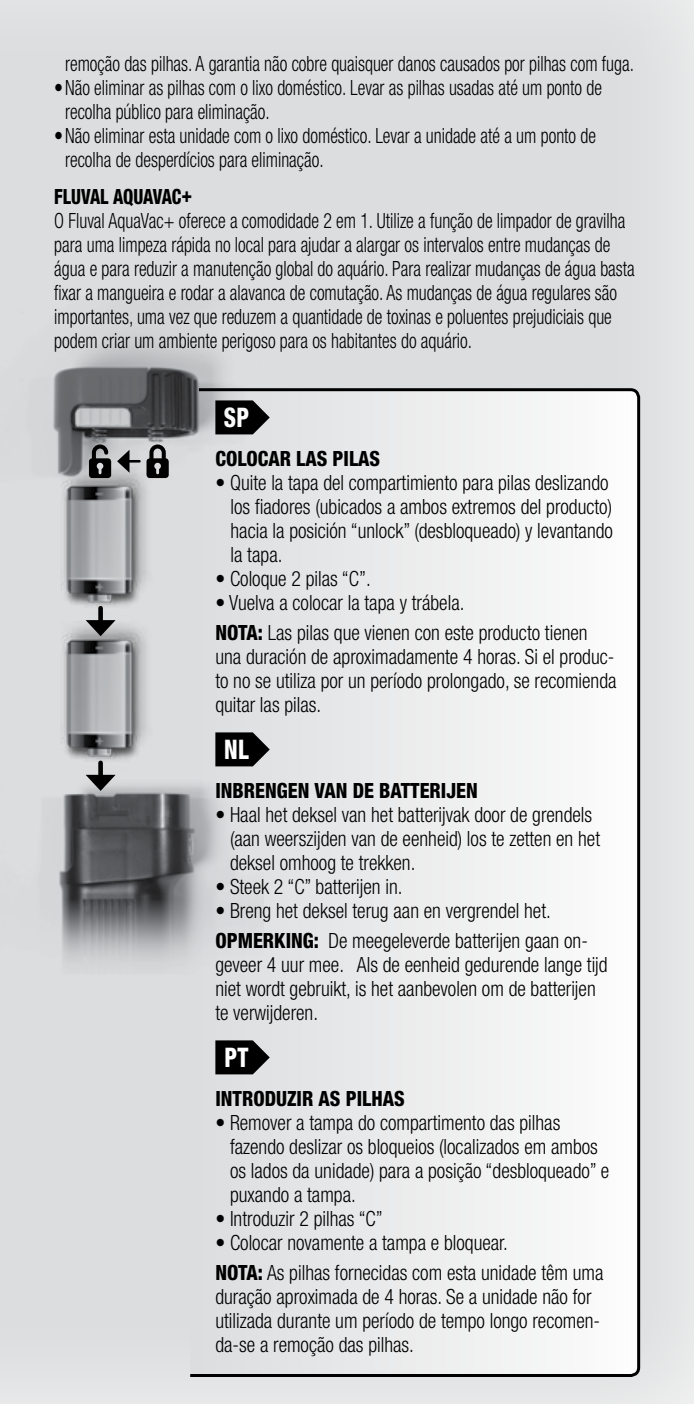
<style>
.page{position:relative;width:694px;height:1404px;background:#fff}
.page>*{position:absolute;margin:0;border:0;box-sizing:border-box;transform-origin:0 0}
.t1{font:800 condensed 27px "Helvetica Neue";color:#fff;scale:.85 1}
.t2{font:300 condensed 21px/24px "Helvetica Neue";color:#000;scale:.94 1}
.t3{font:300 condensed 21px/24px "Helvetica Neue";color:#000;scale:.85 1}
.t4{font:800 condensed 21px "Helvetica Neue";color:#000;scale:.94 1}
.t5{font:800 condensed 21px "Helvetica Neue";color:#000;scale:.85 1}
.s1{font-weight:800}
</style>
<div class="page">
<div style="left:0;top:0;width:693px;height:1404px;background:#dcddde"></div>
<svg style="left:190px;top:388px;width:451px;height:989px"></svg>
<svg style="left:264px;top:400px;width:5px;height:34px"></svg>
<svg style="left:215px;top:732px;width:54px;height:34px;background:#222323"></svg>
<svg style="left:215px;top:1040px;width:54px;height:34px;background:#232323"></svg>
<img style="left:52px;top:296px;width:212px;height:189px">
<img style="left:59px;top:762px;width:205px;height:212px">
<img style="left:52px;top:455px;width:142px;height:154px">
<img style="left:59px;top:609px;width:135px;height:191px">
<div style="left:98px;top:608px;width:5px;height:16px;background:#000"></div>
<svg style="left:86px;top:620px;width:29px;height:16px"></svg>
<svg style="left:117px;top:450px;width:22px;height:23px"></svg>
<div style="left:98px;top:763px;width:5px;height:16px;background:#000"></div>
<svg style="left:86px;top:775px;width:29px;height:16px"></svg>
<div style="left:89px;top:458px;width:22px;height:20px;background:#000;border-radius:3px"></div>
<svg style="left:90px;top:442px;width:20px;height:31px"></svg>
<div style="left:146px;top:458px;width:23px;height:20px;background:#000;border-radius:3px"></div>
<svg style="left:147px;top:442px;width:21px;height:31px"></svg>
<p class="t3" style="left:65px;top:51px;width:670px">remoção das pilhas. A garantia não cobre quaisquer danos causados por pilhas com fuga.</p>
<p class="t3" style="left:65px;top:75px;width:632px;text-indent:-11px">•Não eliminar as pilhas com o lixo doméstico. Levar as pilhas usadas até um ponto de recolha público para eliminação.</p>
<p class="t3" style="left:65px;top:123px;width:625px;text-indent:-11px">•Não eliminar esta unidade com o lixo doméstico. Levar a unidade até a um ponto de recolha de desperdícios para eliminação.</p>
<p class="t5" style="left:54px;top:184px;width:163px">FLUVAL AQUAVAC+</p>
<p class="t3" style="left:54px;top:209px;width:684px">O Fluval AquaVac+ oferece a comodidade 2 em 1. Utilize a função de limpador de gravilha para uma limpeza rápida no local para ajudar a alargar os intervalos entre mudanças de água e para reduzir a manutenção global do aquário. Para realizar mudanças de água basta fixar a mangueira e rodar a alavanca de comutação. As mudanças de água regulares são importantes, uma vez que reduzem a quantidade de toxinas e poluentes prejudiciais que podem criar um ambiente perigoso para os habitantes do aquário.</p>
<p class="t1" style="left:224px;top:400px;width:31px">SP</p>
<p class="t4" style="left:215px;top:445px;width:177px">COLOCAR LAS PILAS</p>
<p class="t2" style="left:230px;top:470px;width:408px;text-indent:-15px">• Quite la tapa del compartimiento para pilas deslizando los fiadores (ubicados a ambos extremos del producto) hacia la posición “unlock” (desbloqueado) y levantando la tapa.</p>
<p class="t2" style="left:215px;top:566px;width:167px">• Coloque 2 pilas “C”.</p>
<p class="t2" style="left:215px;top:587px;width:397px;line-height:30.6px">• Vuelva a colocar la tapa y trábela.<br><span class="s1">NOTA:</span> Las pilas que vienen con este producto tienen</p>
<p class="t2" style="left:215px;top:645px;width:428px;text-align:justify">una duración de aproximadamente 4 horas. Si el produc&shy;to no se utiliza por un período prolongado, se recomienda quitar las pilas.</p>
<p class="t1" style="left:224px;top:732px;width:30px">NL</p>
<p class="t4" style="left:215px;top:777px;width:280px">INBRENGEN VAN DE BATTERIJEN</p>
<p class="t2" style="left:230px;top:802px;width:395px;text-indent:-15px">• Haal het deksel van het batterijvak door de grendels (aan weerszijden van de eenheid) los te zetten en het deksel omhoog te trekken.</p>
<p class="t2" style="left:215px;top:874px;width:200px">• Steek 2 “C” batterijen in.</p>
<p class="t2" style="left:215px;top:895px;width:397px;line-height:30.6px">• Breng het deksel terug aan en vergrendel het.<br><span class="s1">OPMERKING:</span> De meegeleverde batterijen gaan on-</p>
<p class="t2" style="left:215px;top:953px;width:418px">geveer 4 uur mee. Als de eenheid gedurende lange tijd niet wordt gebruikt, is het aanbevolen om de batterijen te verwijderen.</p>
<p class="t1" style="left:224px;top:1040px;width:30px">PT</p>
<p class="t4" style="left:215px;top:1085px;width:203px">INTRODUZIR AS PILHAS</p>
<p class="t2" style="left:230px;top:1110px;width:404px;text-indent:-15px">• Remover a tampa do compartimento das pilhas fazendo deslizar os bloqueios (localizados em ambos os lados da unidade) para a posição “desbloqueado” e puxando a tampa.</p>
<p class="t2" style="left:215px;top:1206px;width:179px">• Introduzir 2 pilhas “C”</p>
<p class="t2" style="left:215px;top:1227px;width:414px;line-height:30.6px">• Colocar novamente a tampa e bloquear.<br><span class="s1">NOTA:</span> As pilhas fornecidas com esta unidade têm uma</p>
<p class="t2" style="left:215px;top:1285px;width:410px">duração aproximada de 4 horas. Se a unidade não for utilizada durante um período de tempo longo recomen&shy;da-se a remoção das pilhas.</p>
</div>
